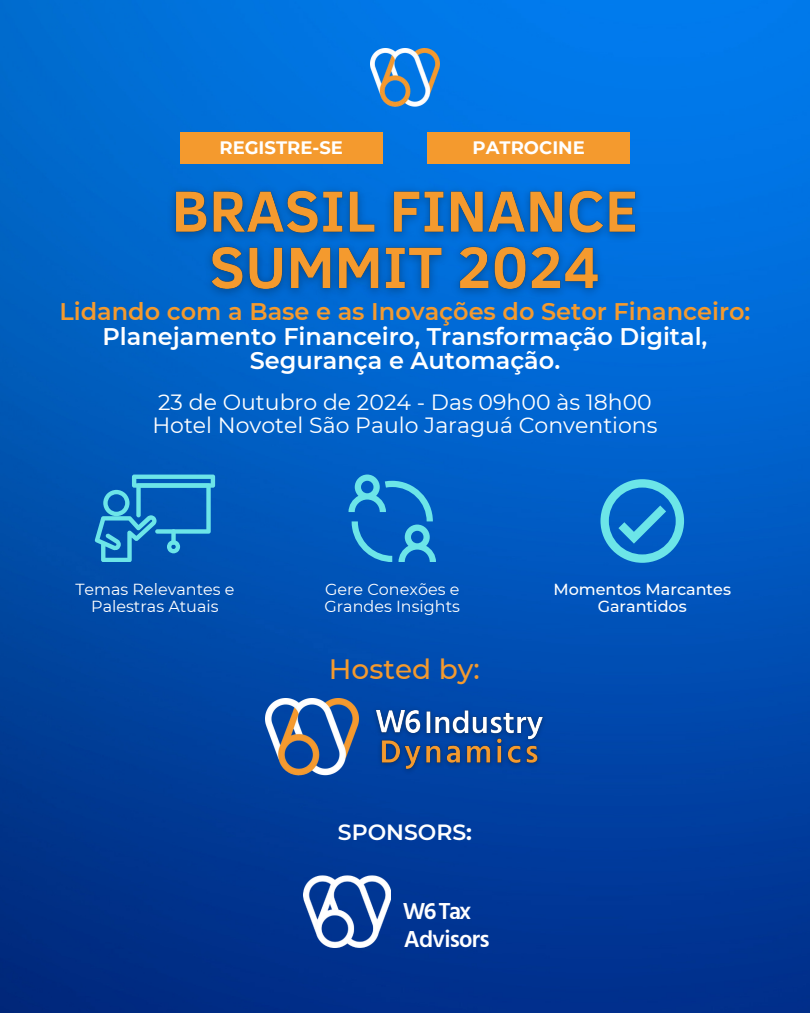
<style>
.page{position:relative;width:810px;height:1013px;background:#fff}
.page>*{position:absolute;margin:0;border:0;box-sizing:border-box;transform-origin:0 0}
.t1{font:500 28px "Montserrat";color:#f49a2e}
.t2{font:600 24px/24.8px "Montserrat";color:#fff;text-align:center}
.t3{font:600 24px "Montserrat";color:#f49a2e}
.t4{font:600 23.8px/28px "Hind";letter-spacing:-.03em;color:#fff}
.t5{font:22px/23.2px "Montserrat";color:#fff}
.t6{font:600 22px "Montserrat";color:#fff}
.t7{font:700 18px "Montserrat";color:#fff}
.t8{font:16px/16.5px "Montserrat";color:#fff;text-align:center}
.t9{font:500 16px/16.5px "Montserrat";color:#fff;text-align:center}
.s1{font-weight:700}
</style>
<div class="page">
<img style="left:0;top:0;width:810px;height:1012px">
<div style="left:427px;top:133px;width:203px;height:31px;background:#f49a2e"></div>
<div style="left:180px;top:133px;width:203px;height:31px;background:#f49a2e"></div>
<img style="left:370px;top:49px;width:69px;height:57px">
<img style="left:265px;top:698px;width:93px;height:77px">
<img style="left:372px;top:750px;width:175px;height:31px">
<img style="left:418px;top:683px;width:134px;height:67px">
<img style="left:367px;top:699px;width:63px;height:51px">
<svg style="left:95px;top:474px;width:120px;height:88px;background:#1c79c1"></svg>
<svg style="left:349px;top:474px;width:87px;height:88px;background:#1b7dca"></svg>
<svg style="left:601px;top:479px;width:83px;height:84px;background:#268cd1"></svg>
<img style="left:162px;top:168px;width:489px;height:137px">
<img style="left:304px;top:875px;width:87px;height:72px">
<p class="t7" style="left:219px;top:134px;width:125px">REGISTRE-SE</p>
<p class="t7" style="left:473px;top:134px;width:114px">PATROCINE</p>
<p class="t3" style="left:60px;top:294px;width:692px">Lidando com a Base e as Inovações do Setor Financeiro:</p>
<p class="t2" style="left:102px;top:322px;width:607px">Planejamento Financeiro, Transformação Digital,<br>Segurança e Automação.</p>
<p class="t5" style="left:152px;top:389px;width:507px">23 de Outubro de 2024 - Das 09h00 às 18h00<br>Hotel Novotel São Paulo Jaraguá Conventions</p>
<p class="t8" style="left:75px;top:581px;width:161px">Temas Relevantes e<br>Palestras Atuais</p>
<p class="t8" style="left:325px;top:581px;width:137px;text-align:left">Gere Conexões e<br>Grandes Insights</p>
<p class="t9" style="left:554px;top:581px;width:179px">Momentos Marcantes<br>Garantidos</p>
<p class="t1" style="left:329px;top:649px;width:152px">Hosted by:</p>
<p class="t6" style="left:338px;top:817px;width:136px">SPONSORS<span class="s1">:</span></p>
<p class="t4" style="left:403px;top:898px;width:88px">W6 Tax<br>Advisors</p>
</div>
